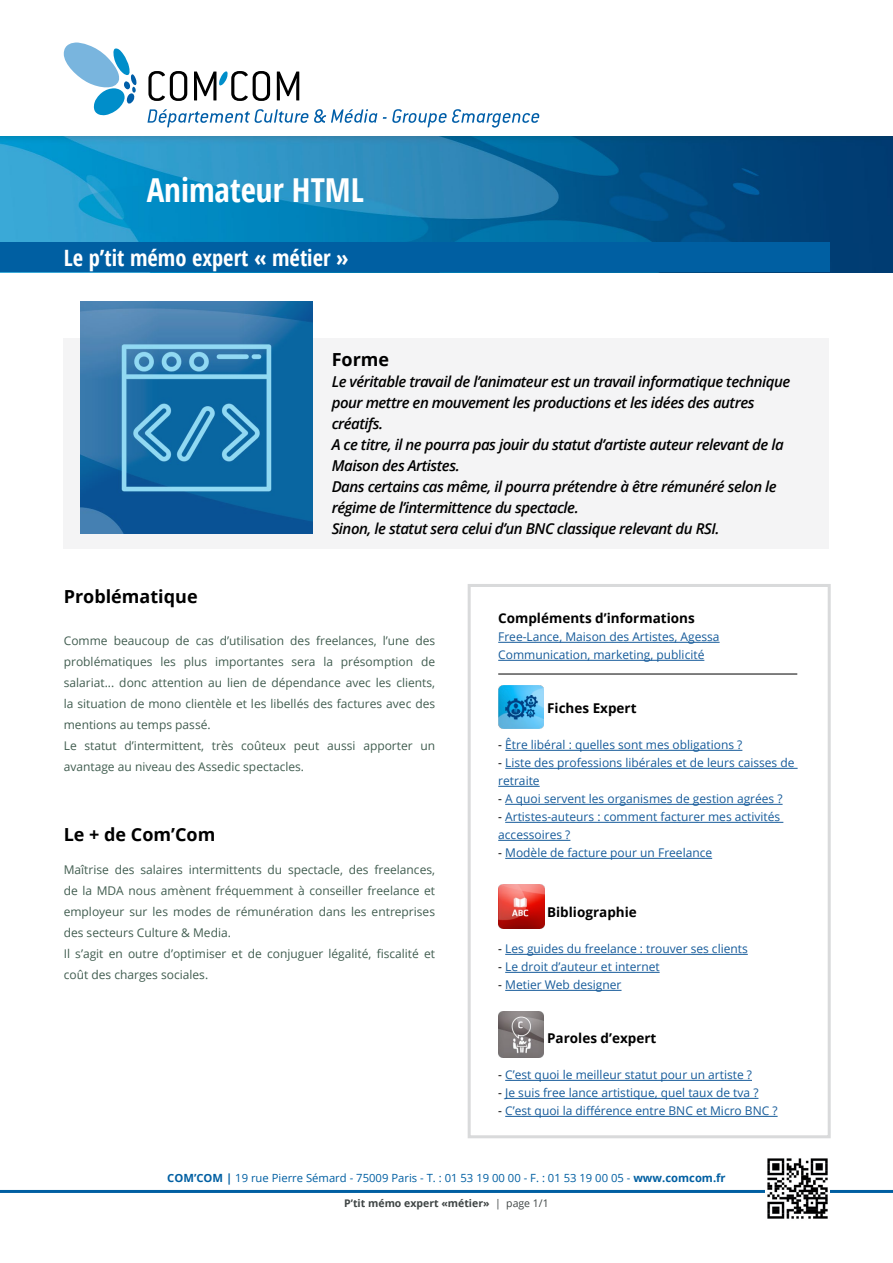
<style>
.page{position:relative;width:893px;height:1263px;background:#fff}
.page>*{position:absolute;margin:0;border:0;box-sizing:border-box;transform-origin:0 0}
.t1{font:700 condensed 33px "Open Sans";color:#fff}
.t2{font:700 condensed 22.5px "Open Sans";color:#fff}
.t3{font:700 18px "Open Sans";color:#000}
.t4{font:italic 600 15px/21px "Open Sans";letter-spacing:-.03em;color:#000}
.t5{font:700 13.5px "Open Sans";color:#000}
.t6{font:12px/21px "Open Sans";color:#415d50}
.t7{font:12px/18px "Open Sans";color:#165b9a}
.t8{font:11.25px "Open Sans";color:#005fa2}
.t9{font:700 10.5px "Open Sans";color:#3f4545}
.s1{color:#000}
.s2{font-weight:700}
.s3{font-weight:400}
</style>
<div class="page">
<img style="left:0;top:136px;width:893px;height:136px">
<div style="left:0;top:242px;width:829px;height:30px;background:#005fa2"></div>
<svg style="left:147px;top:109px;width:230px;height:18px"></svg>
<svg style="left:383px;top:109px;width:157px;height:19px"></svg>
<svg style="left:148px;top:71px;width:39px;height:30px"></svg>
<svg style="left:277px;top:72px;width:22px;height:28px"></svg>
<svg style="left:194px;top:71px;width:76px;height:30px"></svg>
<svg style="left:64px;top:43px;width:72px;height:72px"></svg>
<hr style="left:0;top:1190px;width:893px;height:3px;background:#005fa2">
<img style="left:765px;top:1158px;width:64px;height:61px">
<div style="left:64px;top:338px;width:765px;height:211px;background:#f4f4f5"></div>
<img style="left:81px;top:302px;width:232px;height:232px">
<div style="left:468px;top:584px;width:363px;height:554px;border:3px solid #d9dadb"></div>
<hr style="left:498px;top:642px;width:222px;height:1px;background:#165b9a">
<hr style="left:498px;top:660px;width:206px;height:1px;background:#165b9a">
<hr style="left:505px;top:750px;width:237px;height:1px;background:#165b9a">
<hr style="left:505px;top:768px;width:293px;height:1px;background:#165b9a">
<hr style="left:498px;top:786px;width:42px;height:1px;background:#165b9a">
<hr style="left:505px;top:804px;width:278px;height:1px;background:#165b9a">
<hr style="left:505px;top:822px;width:278px;height:1px;background:#165b9a">
<hr style="left:498px;top:840px;width:72px;height:1px;background:#165b9a">
<hr style="left:505px;top:858px;width:207px;height:1px;background:#165b9a">
<hr style="left:505px;top:954px;width:243px;height:1px;background:#165b9a">
<hr style="left:505px;top:972px;width:155px;height:1px;background:#165b9a">
<hr style="left:505px;top:990px;width:116px;height:1px;background:#165b9a">
<hr style="left:505px;top:1080px;width:247px;height:1px;background:#165b9a">
<hr style="left:505px;top:1098px;width:253px;height:1px;background:#165b9a">
<hr style="left:505px;top:1116px;width:273px;height:1px;background:#165b9a">
<img style="left:498px;top:885px;width:46px;height:44px">
<img style="left:498px;top:686px;width:46px;height:42px">
<img style="left:498px;top:1011px;width:46px;height:46px">
<hr style="left:498px;top:674px;width:299px;height:1px;background:#000">
<h1 class="t1" style="left:147px;top:167px;width:219px">Animateur HTML</h1>
<h2 class="t2" style="left:64px;top:242px;width:286px">Le p’tit mémo expert « métier »</h2>
<h3 class="t3" style="left:332px;top:347px;width:59px">Forme</h3>
<p class="t4" style="left:332px;top:371px;width:460px">Le véritable travail de l’animateur est un travail informatique technique pour mettre en mouvement les productions et les idées des autres créatifs.<br>A ce titre, il ne pourra pas jouir du statut d’artiste auteur relevant de la Maison des Artistes.<br>Dans certains cas même, il pourra prétendre à être rémunéré selon le régime de l’intermittence du spectacle.<br>Sinon, le statut sera celui d’un BNC classique relevant du RSI.</p>
<h3 class="t3" style="left:64px;top:583px;width:135px">Problématique</h3>
<p class="t6" style="left:64px;top:630px;width:373px">Comme beaucoup de cas d’utilisation des freelances, l’une des problématiques les plus importantes sera la présomption de salariat... donc attention au lien de dépendance avec les clients, la situation de mono clientèle et les libellés des factures avec des mentions au temps passé.<br>Le statut d’intermittent, très coûteux peut aussi apporter un avantage au niveau des Assedic spectacles.</p>
<h3 class="t3" style="left:64px;top:821px;width:153px">Le + de Com’Com</h3>
<p class="t6" style="left:64px;top:859px;width:373px">Maîtrise des salaires intermittents du spectacle, des freelances, de la MDA nous amènent fréquemment à conseiller freelance et employeur sur les modes de rémunération dans les entreprises des secteurs Culture &amp; Media.<br>Il s’agit en outre d’optimiser et de conjuguer légalité, fiscalité et coût des charges sociales.</p>
<p class="t5" style="left:498px;top:609px;width:198px">Compléments d’informations</p>
<p class="t7" style="left:498px;top:628px;width:223px">Free-Lance, Maison des Artistes, Agessa<br>Communication, marketing, publicité</p>
<p class="t5" style="left:547px;top:699px;width:91px">Fiches Expert</p>
<p class="t7" style="left:498px;top:736px;width:246px"><span class="s1">-</span> Être libéral : quelles sont mes obligations ?</p>
<p class="t7" style="left:498px;top:754px;width:298px"><span class="s1">-</span> Liste des professions libérales et de leurs caisses de retraite</p>
<p class="t7" style="left:498px;top:790px;width:286px"><span class="s1">-</span> A quoi servent les organismes de gestion agrées ?</p>
<p class="t7" style="left:498px;top:808px;width:284px"><span class="s1">-</span> Artistes-auteurs : comment facturer mes activités accessoires ?</p>
<p class="t7" style="left:498px;top:844px;width:215px"><span class="s1">-</span> Modèle de facture pour un Freelance</p>
<p class="t5" style="left:547px;top:903px;width:91px">Bibliographie</p>
<p class="t7" style="left:498px;top:940px;width:251px"><span class="s1">-</span> Les guides du freelance : trouver ses clients</p>
<p class="t7" style="left:498px;top:958px;width:163px"><span class="s1">-</span> Le droit d’auteur et internet</p>
<p class="t7" style="left:498px;top:976px;width:125px"><span class="s1">-</span> Metier Web designer</p>
<p class="t5" style="left:547px;top:1029px;width:111px">Paroles d’expert</p>
<p class="t7" style="left:498px;top:1066px;width:255px"><span class="s1">-</span> C’est quoi le meilleur statut pour un artiste ?</p>
<p class="t7" style="left:498px;top:1084px;width:262px"><span class="s1">-</span> Je suis free lance artistique, quel taux de tva ?</p>
<p class="t7" style="left:498px;top:1102px;width:281px"><span class="s1">-</span> C’est quoi la différence entre BNC et Micro BNC ?</p>
<p class="t8" style="left:167px;top:1170px;width:560px"><span class="s2">COM’COM |</span> 19 rue Pierre Sémard - 75009 Paris - T. : 01 53 19 00 00 - F. : 01 53 19 00 05 - <span class="s2">www.comcom.fr</span></p>
<p class="t9" style="left:344px;top:1196px;width:206px">P’tit mémo expert «métier» <span class="s3">| page 1/1</span></p>
</div>
